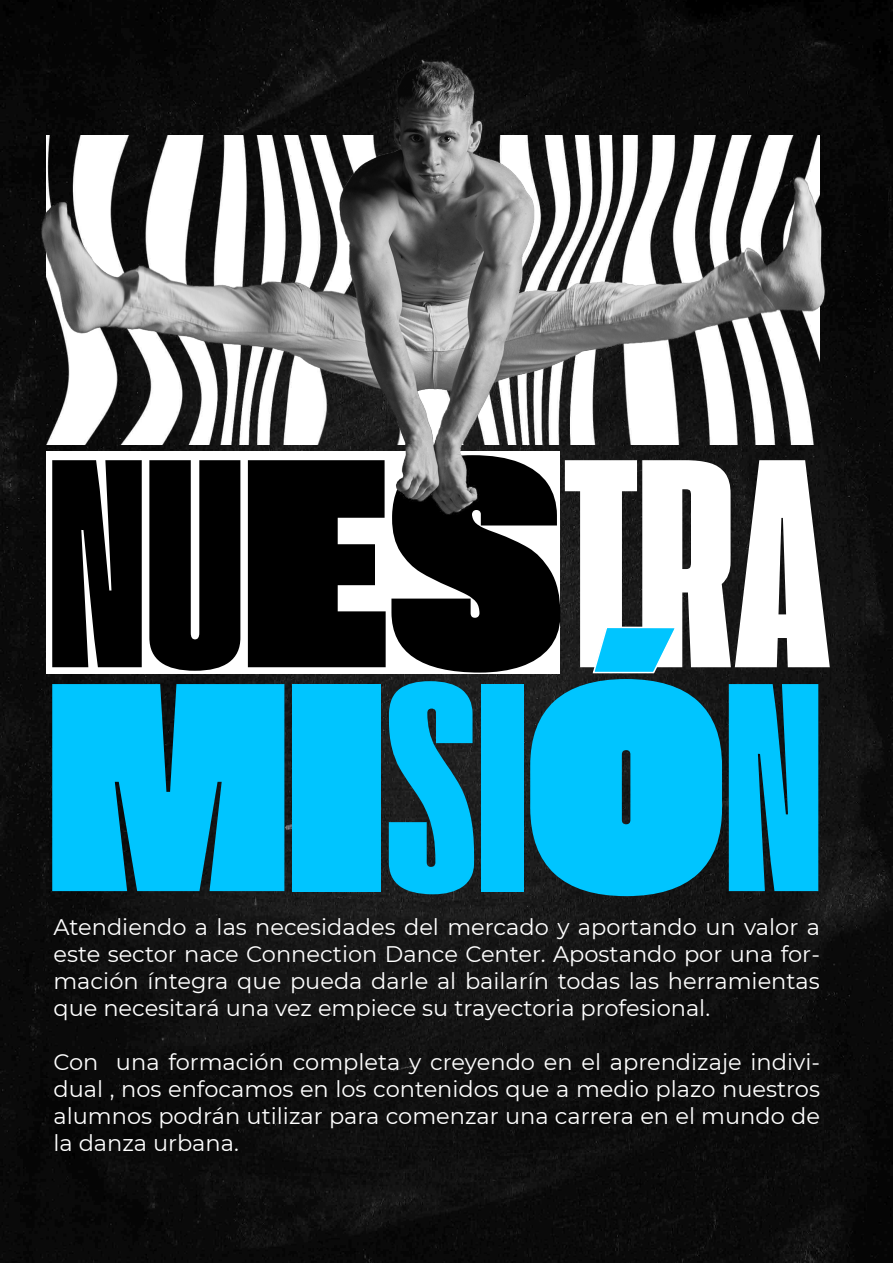
<style>
.page{position:relative;width:893px;height:1263px;background:#fff}
.page>*{position:absolute;margin:0;border:0;box-sizing:border-box;transform-origin:0 0}
.t1{font:311.7px "Extenda 40 Hecto";color:#fff}
.t2{font:311.7px "Extenda 70 Peta";color:#00c5ff}
.t3{font:22.5px/27px "Montserrat";color:#fff;text-align:justify}
.s1{color:#000}
.s2{font-family:"Extenda 70 Peta";color:#000}
.s3{font-family:"Extenda 40 Hecto"}
</style>
<div class="page">
<img style="left:0;top:0;width:893px;height:1263px">
<div style="left:46px;top:452px;width:514px;height:222px;background:#fff"></div>
<svg style="left:592px;top:625px;width:86px;height:49px;background:#2c2c2c"></svg>
<img style="left:41px;top:60px;width:784px;height:454px">
<h1 class="t1" style="left:48px;top:354px;width:784px"><span class="s1">NU</span><span class="s2">ES</span>TRA</h1>
<h1 class="t2" style="left:48px;top:566px;width:776px">MI<span class="s3">SI</span>Ó<span class="s3">N</span></h1>
<p class="t3" style="left:53px;top:912px;width:768px">Atendiendo a las necesidades del mercado y aportando un valor a este sector nace Connection Dance Center. Apostando por una for&shy;mación íntegra que pueda darle al bailarín todas las herramientas que necesitará una vez empiece su trayectoria profesional.</p>
<p class="t3" style="left:53px;top:1047px;width:768px">Con una formación completa y creyendo en el aprendizaje indivi&shy;dual , nos enfocamos en los contenidos que a medio plazo nuestros alumnos podrán utilizar para comenzar una carrera en el mundo de la danza urbana.</p>
</div>
